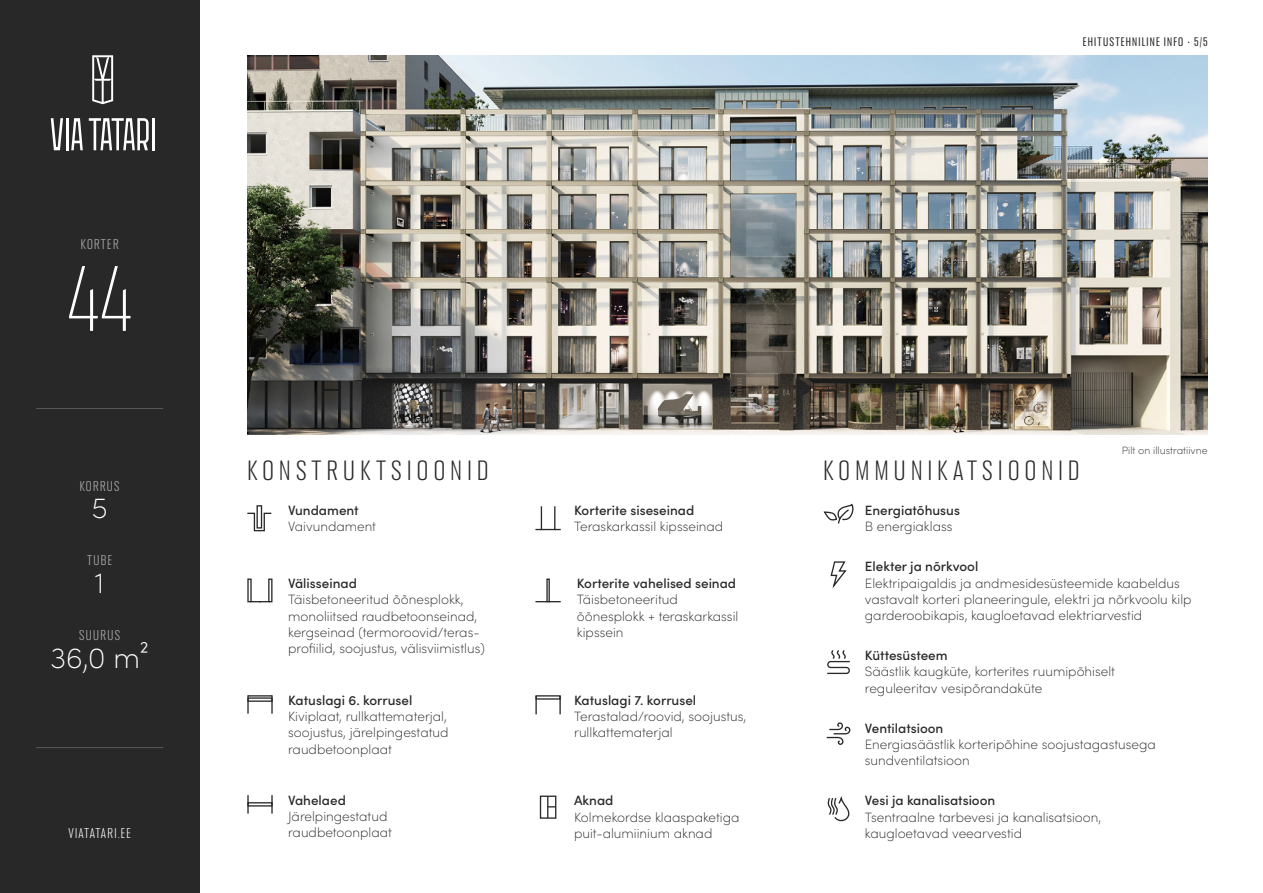
<style>
.page{position:relative;width:1263px;height:893px;background:#fff}
.page>*{position:absolute;margin:0;border:0;box-sizing:border-box;transform-origin:0 0}
.t1{font:300 90px "Anguita Sans";color:#fff}
.t2{font:200 29.1px "Sofia Pro";color:#fff}
.t3{font:27px "Anguita Sans";letter-spacing:.2em;color:#292829}
.t4{font:13.65px "Anguita Sans";letter-spacing:.1em;color:#b5b5b5}
.t5{font:13.65px "Anguita Sans";letter-spacing:.1em;color:#fff}
.t6{font:200 13.5px/16.2px "Sofia Pro";color:#292829}
.t7{font:500 13.5px "Sofia Pro";color:#292829}
.t8{font:500 12px "Anguita Sans";letter-spacing:.1em;color:#292829}
.t9{font:200 10.5px "Sofia Pro";color:#292829}
</style>
<div class="page">
<img style="left:247px;top:55px;width:961px;height:380px">
<div style="left:256px;top:505px;width:6px;height:24px;border:1px solid #292829"></div>
<svg style="left:247px;top:512px;width:25px;height:20px"></svg>
<svg style="left:247px;top:578px;width:26px;height:25px"></svg>
<svg style="left:535px;top:578px;width:26px;height:25px"></svg>
<div style="left:541px;top:506px;width:14px;height:24px;border:1px solid #292829"></div>
<div style="left:247px;top:802px;width:26px;height:4px;border:1px solid #292829"></div>
<svg style="left:247px;top:795px;width:2px;height:19px"></svg>
<svg style="left:271px;top:795px;width:2px;height:19px"></svg>
<svg style="left:247px;top:695px;width:26px;height:19px"></svg>
<div style="left:535px;top:695px;width:26px;height:5px;border:1px solid #292829"></div>
<svg style="left:535px;top:696px;width:2px;height:18px"></svg>
<svg style="left:559px;top:696px;width:2px;height:18px"></svg>
<div style="left:540px;top:796px;width:16px;height:23px;border:1px solid #292829"></div>
<svg style="left:547px;top:796px;width:9px;height:22px"></svg>
<svg style="left:823px;top:503px;width:31px;height:21px"></svg>
<svg style="left:827px;top:650px;width:23px;height:25px"></svg>
<svg style="left:826px;top:722px;width:25px;height:23px"></svg>
<svg style="left:827px;top:796px;width:23px;height:26px"></svg>
<svg style="left:830px;top:561px;width:17px;height:28px"></svg>
<div style="left:0;top:0;width:199px;height:893px;background:#292829"></div>
<hr style="left:36px;top:747px;width:127px;height:1px;background:#58595b">
<hr style="left:36px;top:408px;width:127px;height:1px;background:#58595b">
<svg style="left:92px;top:55px;width:21px;height:49px"></svg>
<hr style="left:152px;top:118px;width:3px;height:32px;background:#fff">
<svg style="left:51px;top:118px;width:12px;height:32px"></svg>
<svg style="left:71px;top:118px;width:12px;height:32px"></svg>
<svg style="left:89px;top:118px;width:60px;height:32px"></svg>
<hr style="left:66px;top:118px;width:2px;height:32px;background:#fff">
<p class="t4" style="left:81px;top:237px;width:39px">KORTER</p>
<h1 class="t1" style="left:67px;top:252px;width:67px">44</h1>
<p class="t4" style="left:80px;top:479px;width:41px">KORRUS</p>
<h2 class="t2" style="left:92px;top:487px;width:17px">5</h2>
<p class="t4" style="left:87px;top:553px;width:27px">TUBE</p>
<h2 class="t2" style="left:95px;top:562px;width:11px">1</h2>
<p class="t4" style="left:79px;top:628px;width:42px">SUURUS</p>
<h2 class="t2" style="left:51px;top:636px;width:100px">36,0 m²</h2>
<p class="t5" style="left:68px;top:826px;width:64px">VIATATARI.EE</p>
<p class="t8" style="left:1083px;top:35px;width:126px">EHITUSTEHNILINE INFO • 5/5</p>
<h3 class="t3" style="left:247px;top:456px;width:243px">KONSTRUKTSIOONID</h3>
<h3 class="t3" style="left:823px;top:456px;width:257px">KOMMUNIKATSIOONID</h3>
<p class="t7" style="left:288px;top:500px;width:72px">Vundament</p>
<p class="t6" style="left:288px;top:518px;width:89px">Vaivundament</p>
<p class="t7" style="left:574px;top:500px;width:122px">Korterite siseseinad</p>
<p class="t6" style="left:574px;top:518px;width:151px">Teraskarkassil kipsseinad</p>
<p class="t7" style="left:865px;top:500px;width:97px">Energiatõhusus</p>
<p class="t6" style="left:865px;top:517px;width:89px">B energiaklass</p>
<p class="t9" style="left:1122px;top:443px;width:87px">Pilt on illustratiivne</p>
<p class="t7" style="left:288px;top:573px;width:70px">Välisseinad</p>
<p class="t6" style="left:288px;top:591px;width:198px">Täisbetoneeritud õõnesplokk, monoliitsed raudbetoonseinad, kergseinad (termoroovid/teras&shy;profiilid, soojustus, välisviimistlus)</p>
<p class="t7" style="left:288px;top:690px;width:126px">Katuslagi 6. korrusel</p>
<p class="t6" style="left:288px;top:708px;width:162px">Kiviplaat, rullkattematerjal, soojustus, järelpingestatud raudbetoonplaat</p>
<p class="t7" style="left:288px;top:790px;width:59px">Vahelaed</p>
<p class="t6" style="left:288px;top:807px;width:105px">Järelpingestatud raudbetoonplaat</p>
<p class="t7" style="left:577px;top:573px;width:161px">Korterite vahelised seinad</p>
<p class="t6" style="left:577px;top:591px;width:163px">Täisbetoneeritud õõnesplokk + teraskarkassil kipssein</p>
<p class="t7" style="left:574px;top:690px;width:124px">Katuslagi 7. korrusel</p>
<p class="t6" style="left:574px;top:708px;width:174px">Terastalad/roovid, soojustus, rullkattematerjal</p>
<p class="t7" style="left:574px;top:791px;width:41px">Aknad</p>
<p class="t6" style="left:574px;top:808px;width:167px">Kolmekordse klaaspaketiga puit-alumiinium aknad</p>
<p class="t7" style="left:865px;top:557px;width:115px">Elekter ja nõrkvool</p>
<p class="t6" style="left:865px;top:574px;width:328px">Elektripaigaldis ja andmesidesüsteemide kaabeldus vastavalt korteri planeeringule, elektri ja nõrkvoolu kilp garderoobikapis, kaugloetavad elektriarvestid</p>
<p class="t7" style="left:865px;top:645px;width:84px">Küttesüsteem</p>
<p class="t6" style="left:865px;top:663px;width:252px">Säästlik kaugküte, korterites ruumipõhiselt reguleeritav vesipõrandaküte</p>
<p class="t7" style="left:865px;top:718px;width:80px">Ventilatsioon</p>
<p class="t6" style="left:865px;top:735px;width:293px">Energiasäästlik korteripõhine soojustagastusega sundventilatsioon</p>
<p class="t7" style="left:865px;top:791px;width:132px">Vesi ja kanalisatsioon</p>
<p class="t6" style="left:865px;top:808px;width:238px">Tsentraalne tarbevesi ja kanalisatsioon, kaugloetavad veearvestid</p>
</div>
